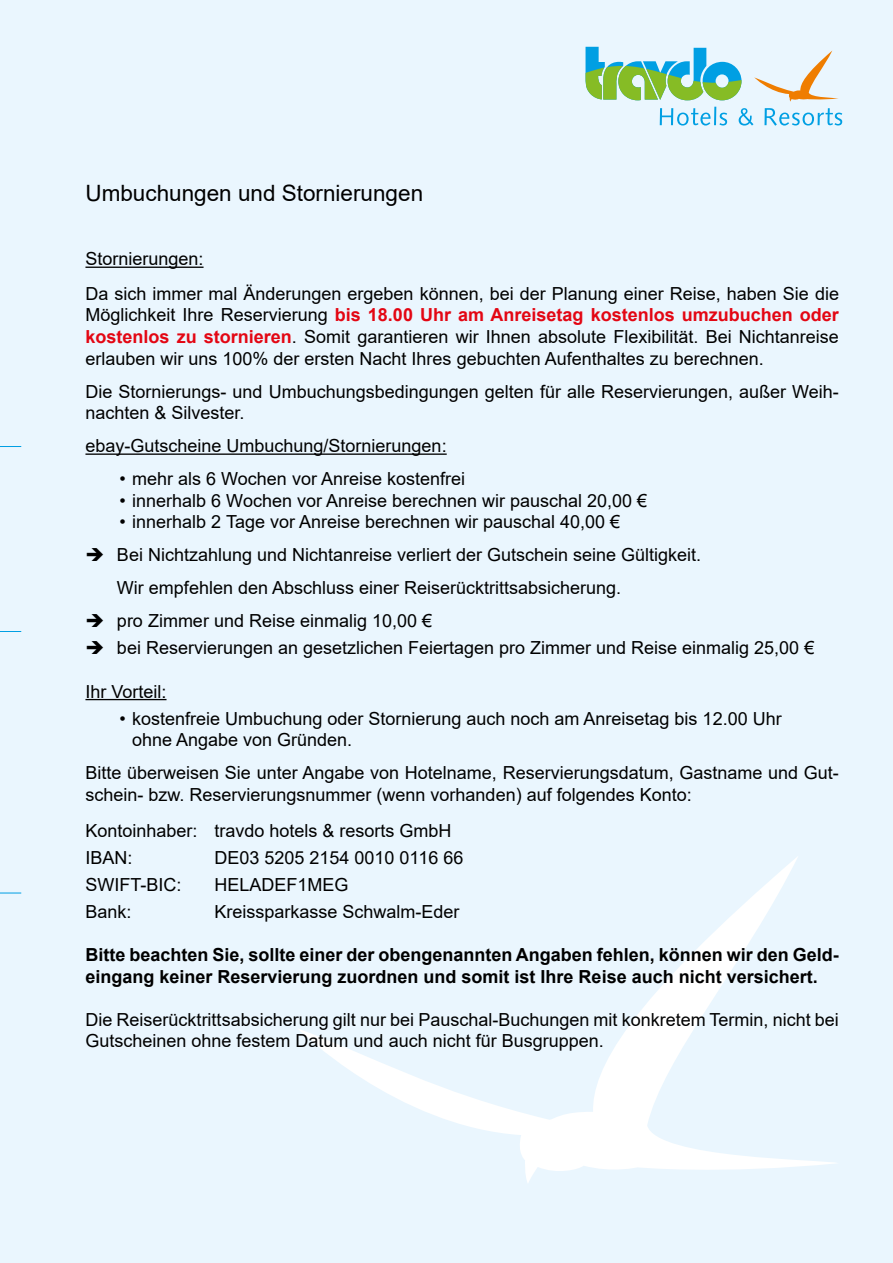
<style>
.page{position:relative;width:893px;height:1263px;background:#eaf6fe}
.page>*{position:absolute;margin:0;border:0;box-sizing:border-box;transform-origin:0 0}
.t1{font:22.5px "Arial";color:#000}
.t2{font:18px/21.6px "Arial";color:#000}
.t3{font:700 18px/21.6px "Arial";color:#000}
.s1{font-weight:700;color:#e30613}
</style>
<div class="page">
<svg style="left:585px;top:47px;width:156px;height:53px"></svg>
<svg style="left:754px;top:51px;width:84px;height:51px"></svg>
<svg style="left:660px;top:107px;width:67px;height:19px"></svg>
<svg style="left:739px;top:108px;width:14px;height:18px"></svg>
<svg style="left:764px;top:108px;width:78px;height:18px"></svg>
<svg style="left:0;top:446px;width:21px;height:1px"></svg>
<svg style="left:0;top:631px;width:21px;height:1px"></svg>
<svg style="left:0;top:893px;width:21px;height:1px"></svg>
<svg style="left:299px;top:857px;width:536px;height:326px"></svg>
<hr style="left:85px;top:267px;width:119px;height:1px;background:#000">
<hr style="left:85px;top:453px;width:362px;height:2px;background:#000">
<hr style="left:85px;top:699px;width:81px;height:1px;background:#000">
<p class="t1" style="left:85px;top:177px;width:339px">Umbuchungen und Stornierungen</p>
<p class="t2" style="left:85px;top:242px;width:755px;line-height:34.5px">Stornierungen:<br>Da sich immer mal Änderungen ergeben können, bei der Planung einer Reise, haben Sie die</p>
<p class="t2" style="left:85px;top:304px;width:755px;text-align:justify">Möglichkeit Ihre Reservierung <span class="s1">bis 18.00 Uhr am Anreisetag kostenlos umzubuchen oder kostenlos zu stornieren</span>. Somit garantieren wir Ihnen absolute Flexibilität. Bei Nichtanreise erlauben wir uns 100% der ersten Nacht Ihres gebuchten Aufenthaltes zu berechnen.</p>
<p class="t2" style="left:85px;top:380px;width:755px">Die Stornierungs- und Umbuchungsbedingungen gelten für alle Reservierungen, außer Weih&shy;nachten &amp; Silvester.</p>
<p class="t2" style="left:85px;top:435px;width:363px">ebay-Gutscheine Umbuchung/Stornierungen:</p>
<p class="t2" style="left:119px;top:468px;width:347px">• mehr als 6 Wochen vor Anreise kostenfrei</p>
<p class="t2" style="left:119px;top:490px;width:529px">• innerhalb 6 Wochen vor Anreise berechnen wir pauschal 20,00 €</p>
<p class="t2" style="left:119px;top:511px;width:502px">• innerhalb 2 Tage vor Anreise berechnen wir pauschal 40,00 €</p>
<p class="t2" style="left:117px;top:538px;width:586px;line-height:33px;text-indent:-32px">➔ Bei Nichtzahlung und Nichtanreise verliert der Gutschein seine Gültigkeit.<br>Wir empfehlen den Abschluss einer Reiserücktrittsabsicherung.</p>
<p class="t2" style="left:85px;top:610px;width:348px">➔ pro Zimmer und Reise einmalig 10,00 €</p>
<p class="t2" style="left:85px;top:637px;width:730px">➔ bei Reservierungen an gesetzlichen Feiertagen pro Zimmer und Reise einmalig 25,00 €</p>
<p class="t2" style="left:85px;top:680px;width:83px">Ihr Vorteil:</p>
<p class="t2" style="left:132px;top:707px;width:651px;text-indent:-12px">• kostenfreie Umbuchung oder Stornierung auch noch am Anreisetag bis 12.00 Uhr ohne Angabe von Gründen.</p>
<p class="t2" style="left:85px;top:762px;width:755px">Bitte überweisen Sie unter Angabe von Hotelname, Reservierungsdatum, Gastname und Gut&shy;schein- bzw. Reservierungsnummer (wenn vorhanden) auf folgendes Konto:</p>
<p class="t2" style="left:85px;top:817px;width:368px;line-height:27px">Kontoinhaber: travdo hotels &amp; resorts GmbH<br>IBAN:</p>
<p class="t2" style="left:214px;top:847px;width:250px">DE03 5205 2154 0010 0116 66</p>
<p class="t2" style="left:85px;top:874px;width:97px">SWIFT-BIC:</p>
<p class="t2" style="left:214px;top:874px;width:136px">HELADEF1MEG</p>
<p class="t2" style="left:85px;top:901px;width:48px">Bank:</p>
<p class="t2" style="left:214px;top:901px;width:247px">Kreissparkasse Schwalm-Eder</p>
<p class="t3" style="left:85px;top:944px;width:755px">Bitte beachten Sie, sollte einer der obengenannten Angaben fehlen, können wir den Geld&shy;eingang keiner Reservierung zuordnen und somit ist Ihre Reise auch nicht versichert.</p>
<p class="t2" style="left:85px;top:1009px;width:755px">Die Reiserücktrittsabsicherung gilt nur bei Pauschal-Buchungen mit konkretem Termin, nicht bei<br>Gutscheinen ohne festem Datum und auch nicht für Busgruppen.</p>
</div>
